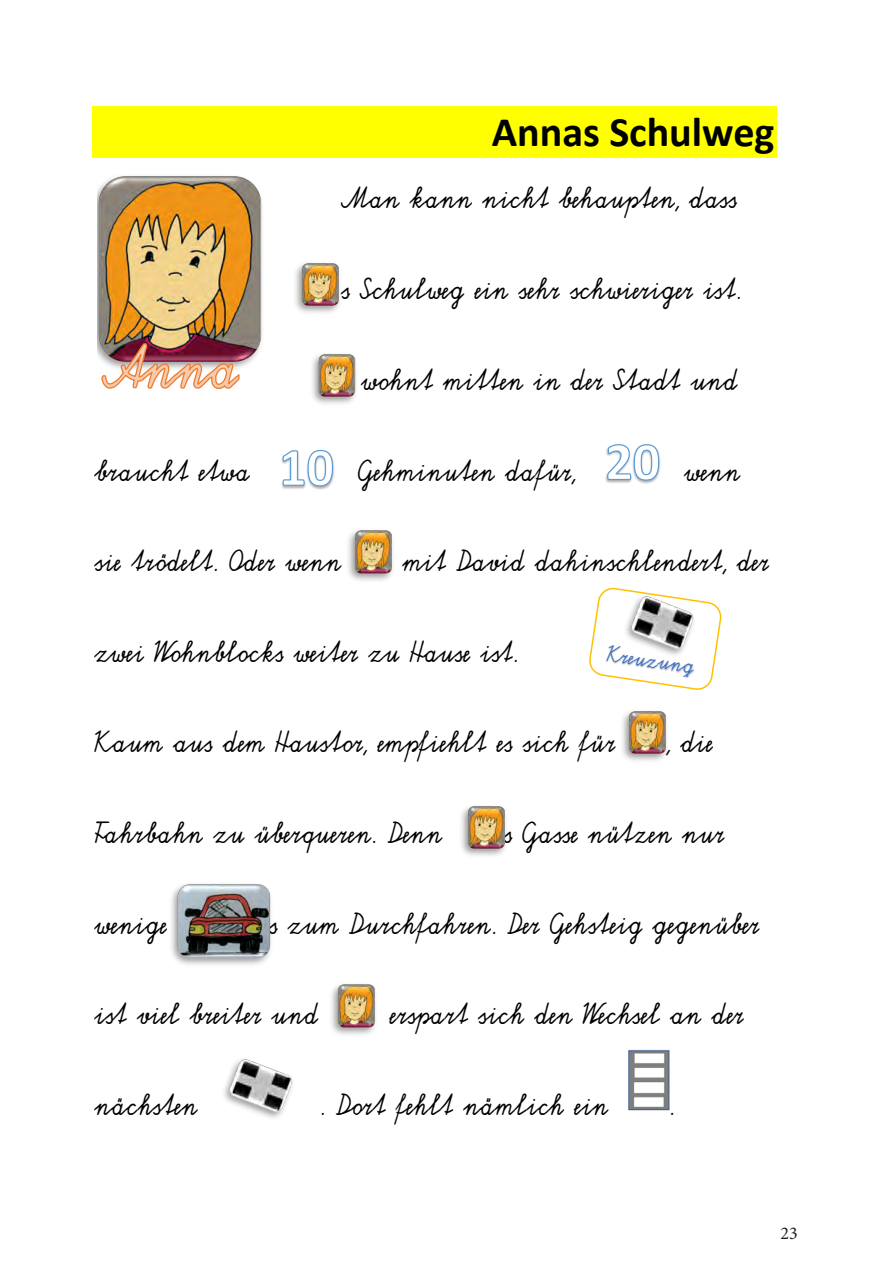
<style>
.page{position:relative;width:893px;height:1263px;background:#fff}
.page>*{position:absolute;margin:0;border:0;box-sizing:border-box;transform-origin:0 0}
.t1{font:700 42.15px "Calibri";color:#000}
.t2{font:27px "Ausgangsschrift";color:#000}
.t3{font:20.85px "Ausgangsschrift";color:#4472c4}
.t4{font:18px "Minion Pro";color:#231f20}
</style>
<div class="page">
<div style="left:92px;top:106px;width:685px;height:52px;background:#ff0"></div>
<img style="left:97px;top:176px;width:165px;height:191px">
<img style="left:295px;top:263px;width:45px;height:50px">
<img style="left:461px;top:806px;width:45px;height:50px">
<img style="left:622px;top:711px;width:45px;height:50px">
<img style="left:348px;top:530px;width:45px;height:51px">
<img style="left:331px;top:984px;width:45px;height:51px">
<img style="left:312px;top:354px;width:44px;height:50px">
<img style="left:101px;top:342px;width:139px;height:47px">
<img style="left:281px;top:459px;width:54px;height:31px">
<svg style="left:282px;top:449px;width:52px;height:38px"></svg>
<img style="left:605px;top:461px;width:56px;height:23px">
<svg style="left:606px;top:444px;width:54px;height:37px"></svg>
<img style="left:224px;top:1059px;width:69px;height:59px">
<img style="left:171px;top:884px;width:100px;height:81px">
<img style="left:628px;top:1049px;width:42px;height:62px">
<svg style="left:589px;top:587px;width:133px;height:103px"></svg>
<p class="t1" style="left:492px;top:102px;width:284px">Annas Schulweg</p>
<p class="t2" style="left:341px;top:183px;width:397px">Man kann nicht behaupten, dass</p>
<p class="t2" style="left:341px;top:274px;width:403px">s Schulweg ein sehr schwieriger ist.</p>
<p class="t2" style="left:361px;top:364px;width:378px">wohnt mitten in der Stadt und</p>
<p class="t2" style="left:95px;top:455px;width:157px">braucht etwa</p>
<p class="t2" style="left:358px;top:455px;width:219px">Gehminuten dafür,</p>
<p class="t2" style="left:684px;top:455px;width:58px">wenn</p>
<p class="t2" style="left:95px;top:545px;width:248px">sie trödelt. Oder wenn</p>
<p class="t2" style="left:402px;top:545px;width:368px">mit David dahinschlendert, der</p>
<p class="t2" style="left:95px;top:636px;width:426px">zwei Wohnblocks weiter zu Hause ist.</p>
<p class="t3" style="left:609px;top:642px;width:89px;rotate:8deg">Kreuzung</p>
<p class="t2" style="left:95px;top:727px;width:522px">Kaum aus dem Haustor, empfiehlt es sich für</p>
<p class="t2" style="left:666px;top:727px;width:48px">, die</p>
<p class="t2" style="left:95px;top:818px;width:349px">Fahrbahn zu überqueren. Denn</p>
<p class="t2" style="left:503px;top:818px;width:223px">s Gasse nützen nur</p>
<p class="t2" style="left:95px;top:908px;width:74px">wenige</p>
<p class="t2" style="left:269px;top:908px;width:492px">s zum Durchfahren. Der Gehsteig gegenüber</p>
<p class="t2" style="left:95px;top:999px;width:225px">ist viel breiter und</p>
<p class="t2" style="left:389px;top:999px;width:356px">erspart sich den Wechsel an der</p>
<p class="t2" style="left:95px;top:1089px;width:105px">nächsten</p>
<p class="t2" style="left:320px;top:1089px;width:290px">. Dort fehlt nämlich ein</p>
<p class="t2" style="left:669px;top:1089px;width:8px">.</p>
<p class="t4" style="left:781px;top:1221px;width:19px">23</p>
</div>
